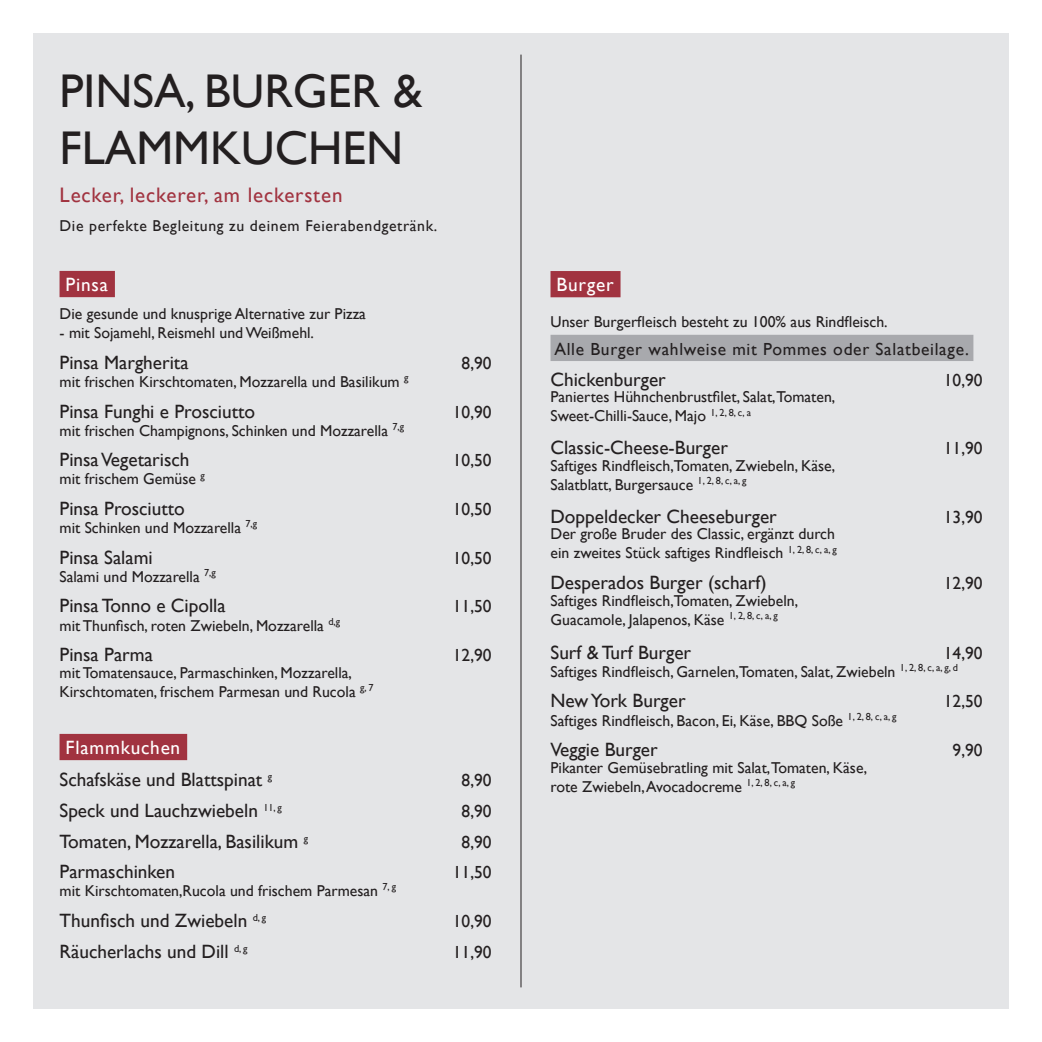
<style>
.page{position:relative;width:1042px;height:1042px;background:#fff}
.page>*{position:absolute;margin:0;border:0;box-sizing:border-box;transform-origin:0 0}
.Head{font:47.25px/56.7px "Gill Sans";color:#231f20}
.Zusatz_Sub{font:21px "Gill Sans";letter-spacing:.04em;color:#a13340}
.Gericht{font:19.25px "Gill Sans";color:#231f20}
.Einleitung{font:19.25px "Gill Sans";letter-spacing:.04em;color:#fff}
.Gericht-2{font:17.5px "Gill Sans";color:#231f20}
.Einleitung-2{font:17.5px "Gill Sans";letter-spacing:.04em;color:#231f20}
.Beschreibung{font:15.75px "Gill Sans";color:#231f20}
.Zusatz_Sub-2{font:15.75px "Gill Sans";letter-spacing:.04em;color:#231f20}
</style>
<div class="page">
<div style="left:33px;top:33px;width:975px;height:975px;background:#e4e5e7"></div>
<hr style="left:521px;top:55px;width:1px;height:932px;background:#231f20">
<div style="left:550px;top:271px;width:70px;height:26px;background:#a13340"></div>
<div style="left:550px;top:335px;width:423px;height:26px;background:#a8a9ad"></div>
<div style="left:60px;top:271px;width:55px;height:26px;background:#a13340"></div>
<div style="left:60px;top:734px;width:127px;height:26px;background:#a13340"></div>
<p class="Head" style="left:60px;top:62px;width:365px">PINSA, BURGER &amp;<br>FLAMMKUCHEN</p>
<p class="Zusatz_Sub" style="left:60px;top:182px;width:284px">Lecker, leckerer, am leckersten</p>
<p class="Zusatz_Sub-2" style="left:60px;top:216px;width:379px">Die perfekte Begleitung zu deinem Feierabendgetränk.</p>
<p class="Einleitung" style="left:66px;top:273px;width:44px">Pinsa</p>
<p class="Beschreibung" style="left:60px;top:305px;width:308px">Die gesunde und knusprige Alternative zur Pizza</p>
<p class="Beschreibung" style="left:60px;top:324px;width:256px">- mit Sojamehl, Reismehl und Weißmehl.</p>
<p class="Gericht" style="left:60px;top:351px;width:131px">Pinsa Margherita</p>
<p class="Gericht-2" style="left:462px;top:353px;width:32px">8,90</p>
<p class="Beschreibung" style="left:60px;top:372px;width:350px">mit frischen Kirschtomaten, Mozzarella und Basilikum <sup>g</sup></p>
<p class="Gericht" style="left:60px;top:400px;width:197px">Pinsa Funghi e Prosciutto</p>
<p class="Gericht-2" style="left:453px;top:401px;width:40px">10,90</p>
<p class="Beschreibung" style="left:60px;top:421px;width:346px">mit frischen Champignons, Schinken und Mozzarella <sup>7,g</sup></p>
<p class="Gericht" style="left:60px;top:448px;width:132px">Pinsa Vegetarisch</p>
<p class="Gericht-2" style="left:453px;top:450px;width:40px">10,50</p>
<p class="Beschreibung" style="left:60px;top:470px;width:147px">mit frischem Gemüse <sup>g</sup></p>
<p class="Gericht" style="left:60px;top:497px;width:127px">Pinsa Prosciutto</p>
<p class="Gericht-2" style="left:453px;top:499px;width:40px">10,50</p>
<p class="Beschreibung" style="left:60px;top:518px;width:199px">mit Schinken und Mozzarella <sup>7,g</sup></p>
<p class="Gericht" style="left:60px;top:546px;width:95px">Pinsa Salami</p>
<p class="Gericht-2" style="left:453px;top:547px;width:40px">10,50</p>
<p class="Beschreibung" style="left:60px;top:567px;width:158px">Salami und Mozzarella <sup>7,g</sup></p>
<p class="Gericht" style="left:60px;top:594px;width:168px">Pinsa Tonno e Cipolla</p>
<p class="Gericht-2" style="left:453px;top:596px;width:40px">11,50</p>
<p class="Beschreibung" style="left:60px;top:616px;width:282px">mit Thunfisch, roten Zwiebeln, Mozzarella <sup>d,g</sup></p>
<p class="Gericht" style="left:60px;top:643px;width:95px">Pinsa Parma</p>
<p class="Gericht-2" style="left:453px;top:645px;width:40px">12,90</p>
<p class="Beschreibung" style="left:60px;top:663px;width:294px">mit Tomatensauce, Parmaschinken, Mozzarella,</p>
<p class="Beschreibung" style="left:60px;top:682px;width:315px">Kirschtomaten, frischem Parmesan und Rucola <sup>g,</sup> <sup>7</sup></p>
<p class="Einleitung" style="left:66px;top:736px;width:116px">Flammkuchen</p>
<p class="Gericht" style="left:60px;top:768px;width:214px">Schafskäse und Blattspinat <sup>g</sup></p>
<p class="Gericht-2" style="left:462px;top:770px;width:32px">8,90</p>
<p class="Gericht" style="left:60px;top:799px;width:224px">Speck und Lauchzwiebeln <sup>11,</sup> <sup>g</sup></p>
<p class="Gericht-2" style="left:462px;top:800px;width:32px">8,90</p>
<p class="Gericht" style="left:60px;top:830px;width:250px">Tomaten, Mozzarella, Basilikum <sup>g</sup></p>
<p class="Gericht-2" style="left:462px;top:831px;width:32px">8,90</p>
<p class="Gericht" style="left:60px;top:860px;width:117px">Parmaschinken</p>
<p class="Gericht-2" style="left:453px;top:862px;width:40px">11,50</p>
<p class="Beschreibung" style="left:60px;top:881px;width:338px">mit Kirschtomaten,Rucola und frischem Parmesan <sup>7,</sup> <sup>g</sup></p>
<p class="Gericht" style="left:60px;top:909px;width:208px">Thunfisch und Zwiebeln <sup>d,</sup> <sup>g</sup></p>
<p class="Gericht-2" style="left:453px;top:911px;width:40px">10,90</p>
<p class="Gericht" style="left:60px;top:940px;width:190px">Räucherlachs und Dill <sup>d,</sup> <sup>g</sup></p>
<p class="Gericht-2" style="left:453px;top:941px;width:40px">11,90</p>
<p class="Einleitung" style="left:557px;top:273px;width:58px">Burger</p>
<p class="Beschreibung" style="left:550px;top:312px;width:339px">Unser Burgerfleisch besteht zu 100% aus Rindfleisch.</p>
<p class="Einleitung-2" style="left:554px;top:339px;width:416px">Alle Burger wahlweise mit Pommes oder Salatbeilage.</p>
<p class="Gericht" style="left:550px;top:368px;width:117px">Chickenburger</p>
<p class="Gericht-2" style="left:944px;top:369px;width:40px">10,90</p>
<p class="Beschreibung" style="left:550px;top:388px;width:286px">Paniertes Hühnchenbrustfilet, Salat,Tomaten,</p>
<p class="Beschreibung" style="left:550px;top:407px;width:202px">Sweet-Chilli-Sauce, Majo <sup>1,</sup> <sup>2,</sup> <sup>8,</sup> <sup>c,</sup> <sup>a</sup></p>
<p class="Gericht" style="left:550px;top:436px;width:179px">Classic-Cheese-Burger</p>
<p class="Gericht-2" style="left:944px;top:438px;width:40px">11,90</p>
<p class="Beschreibung" style="left:550px;top:456px;width:286px">Saftiges Rindfleisch,Tomaten, Zwiebeln, Käse,</p>
<p class="Beschreibung" style="left:550px;top:475px;width:198px">Salatblatt, Burgersauce <sup>1,</sup> <sup>2,</sup> <sup>8,</sup> <sup>c,</sup> <sup>a,</sup> <sup>g</sup></p>
<p class="Gericht" style="left:550px;top:505px;width:228px">Doppeldecker Cheeseburger</p>
<p class="Gericht-2" style="left:944px;top:506px;width:40px">13,90</p>
<p class="Beschreibung" style="left:550px;top:525px;width:286px">Der große Bruder des Classic, ergänzt durch</p>
<p class="Beschreibung" style="left:550px;top:544px;width:288px">ein zweites Stück saftiges Rindfleisch <sup>1,</sup> <sup>2,</sup> <sup>8,</sup> <sup>c,</sup> <sup>a,</sup> <sup>g</sup></p>
<p class="Gericht" style="left:550px;top:571px;width:218px">Desperados Burger (scharf)</p>
<p class="Gericht-2" style="left:944px;top:573px;width:40px">12,90</p>
<p class="Beschreibung" style="left:550px;top:591px;width:249px">Saftiges Rindfleisch,Tomaten, Zwiebeln,</p>
<p class="Beschreibung" style="left:550px;top:610px;width:229px">Guacamole, Jalapenos, Käse <sup>1,</sup> <sup>2,</sup> <sup>8,</sup> <sup>c,</sup> <sup>a,</sup> <sup>g</sup></p>
<p class="Gericht" style="left:550px;top:641px;width:142px">Surf &amp; Turf Burger</p>
<p class="Gericht-2" style="left:944px;top:642px;width:40px">14,90</p>
<p class="Beschreibung" style="left:550px;top:662px;width:409px">Saftiges Rindfleisch, Garnelen,Tomaten, Salat, Zwiebeln <sup>1,</sup> <sup>2,</sup> <sup>8,</sup> <sup>c,</sup> <sup>a,</sup> <sup>g,</sup> <sup>d</sup></p>
<p class="Gericht" style="left:550px;top:689px;width:137px">New York Burger</p>
<p class="Gericht-2" style="left:944px;top:691px;width:40px">12,50</p>
<p class="Beschreibung" style="left:550px;top:711px;width:347px">Saftiges Rindfleisch, Bacon, Ei, Käse, BBQ Soße <sup>1,</sup> <sup>2,</sup> <sup>8,</sup> <sup>c,</sup> <sup>a,</sup> <sup>g</sup></p>
<p class="Gericht" style="left:550px;top:738px;width:109px">Veggie Burger</p>
<p class="Gericht-2" style="left:952px;top:740px;width:32px">9,90</p>
<p class="Beschreibung" style="left:550px;top:758px;width:318px">Pikanter Gemüsebratling mit Salat,Tomaten, Käse,</p>
<p class="Beschreibung" style="left:550px;top:777px;width:246px">rote Zwiebeln, Avocadocreme <sup>1,</sup> <sup>2,</sup> <sup>8,</sup> <sup>c,</sup> <sup>a,</sup> <sup>g</sup></p>
</div>
